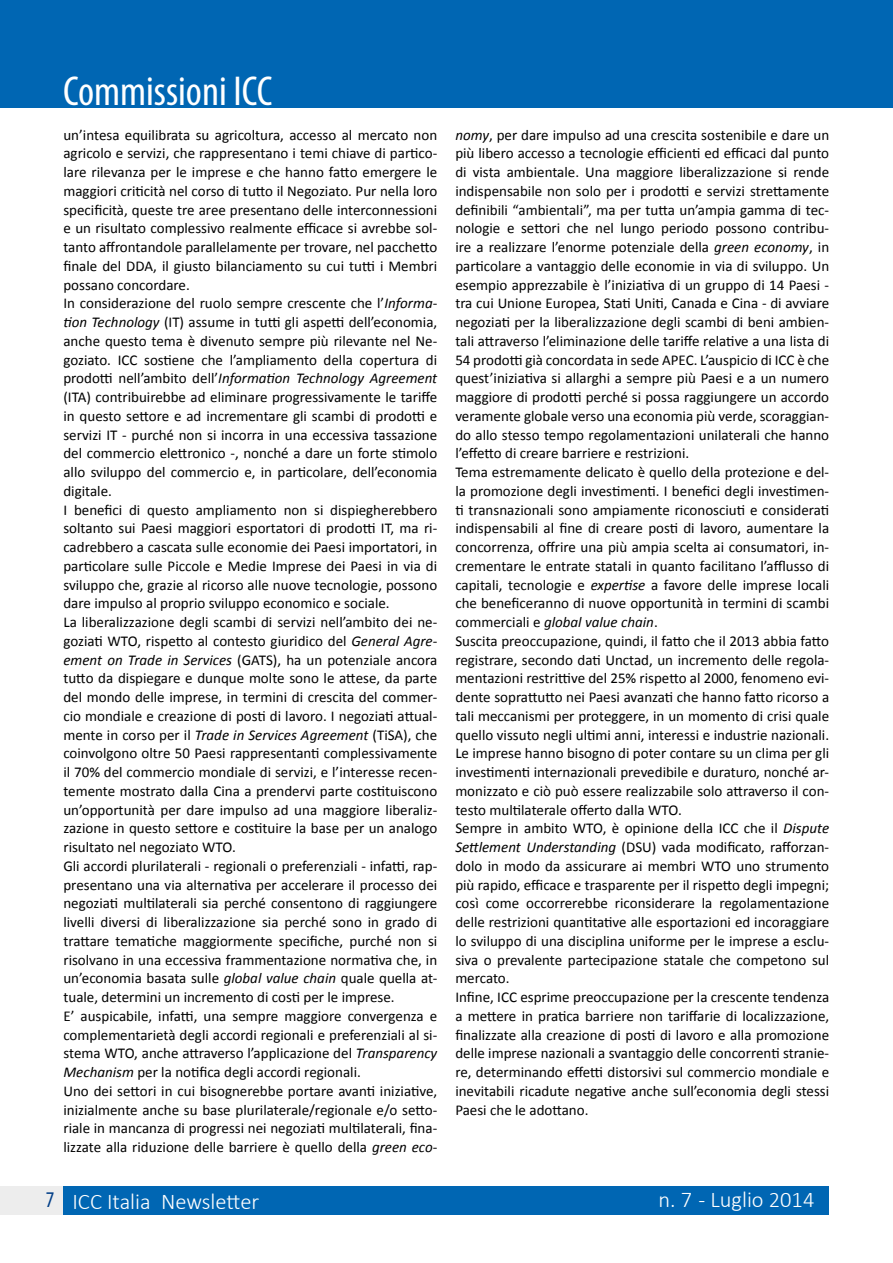
<style>
.page{position:relative;width:893px;height:1263px;background:#fff}
.page>*{position:absolute;margin:0;border:0;box-sizing:border-box;transform-origin:0 0}
.t1{font:condensed 42px "Myriad Pro";color:#fff}
.t2{font:300 22.5px "Calibri";color:#fff}
.t3{font:15px/18.8px "Calibri";color:#000}
.s1{font-style:italic}
.s2{font-family:"Myriad Pro";font-weight:400;font-stretch:condensed;color:#023f88}
</style>
<div class="page">
<div style="left:0;top:1187px;width:64px;height:28px;background:#ededed"></div>
<div style="left:64px;top:1187px;width:765px;height:28px;background:#0066b3"></div>
<div style="left:0;top:0;width:893px;height:107px;background:#0066b3"></div>
<h1 class="t1" style="left:63px;top:65px;width:211px">Commissioni ICC</h1>
<p class="t3" style="left:63px;top:125px;width:375px">un’intesa equilibrata su agricoltura, accesso al mercato non agricolo e servizi, che rappresentano i temi chiave di partico&shy;lare rilevanza per le imprese e che hanno fatto emergere le maggiori criticità nel corso di tutto il Negoziato. Pur nella loro specificità, queste tre aree presentano delle interconnessioni e un risultato complessivo realmente efficace si avrebbe sol&shy;tanto affrontandole parallelamente per trovare, nel pacchetto finale del DDA, il giusto bilanciamento su cui tutti i Membri possano concordare.<br>In considerazione del ruolo sempre crescente che l’<span class="s1">Informa&shy;tion Technology</span> (IT) assume in tutti gli aspetti dell’economia, anche questo tema è divenuto sempre più rilevante nel Ne&shy;goziato. ICC sostiene che l’ampliamento della copertura di prodotti nell’ambito dell’<span class="s1">Information Technology Agreement </span>(ITA) contribuirebbe ad eliminare progressivamente le tariffe in questo settore e ad incrementare gli scambi di prodotti e servizi IT - purché non si incorra in una eccessiva tassazione del commercio elettronico -, nonché a dare un forte stimolo allo sviluppo del commercio e, in particolare, dell’economia digitale.<br>I benefici di questo ampliamento non si dispiegherebbero soltanto sui Paesi maggiori esportatori di prodotti IT, ma ri&shy;cadrebbero a cascata sulle economie dei Paesi importatori, in particolare sulle Piccole e Medie Imprese dei Paesi in via di sviluppo che, grazie al ricorso alle nuove tecnologie, possono dare impulso al proprio sviluppo economico e sociale.<br>La liberalizzazione degli scambi di servizi nell’ambito dei ne&shy;goziati WTO, rispetto al contesto giuridico del <span class="s1">General Agre&shy;ement on Trade in Services</span> (GATS), ha un potenziale ancora tutto da dispiegare e dunque molte sono le attese, da parte del mondo delle imprese, in termini di crescita del commer&shy;cio mondiale e creazione di posti di lavoro. I negoziati attual&shy;mente in corso per il <span class="s1">Trade in Services Agreement</span> (TiSA), che coinvolgono oltre 50 Paesi rappresentanti complessivamente il 70% del commercio mondiale di servizi, e l’interesse recen&shy;temente mostrato dalla Cina a prendervi parte costituiscono un’opportunità per dare impulso ad una maggiore liberaliz&shy;zazione in questo settore e costituire la base per un analogo risultato nel negoziato WTO.<br>Gli accordi plurilaterali - regionali o preferenziali - infatti, rap&shy;presentano una via alternativa per accelerare il processo dei negoziati multilaterali sia perché consentono di raggiungere livelli diversi di liberalizzazione sia perché sono in grado di trattare tematiche maggiormente specifiche, purché non si risolvano in una eccessiva frammentazione normativa che, in un’economia basata sulle <span class="s1">global value chain</span> quale quella at&shy;tuale, determini un incremento di costi per le imprese.<br>E’ auspicabile, infatti, una sempre maggiore convergenza e complementarietà degli accordi regionali e preferenziali al si&shy;stema WTO, anche attraverso l’applicazione del <span class="s1">Transparency Mechanism</span> per la notifica degli accordi regionali.<br>Uno dei settori in cui bisognerebbe portare avanti iniziative, inizialmente anche su base plurilaterale/regionale e/o setto&shy;riale in mancanza di progressi nei negoziati multilaterali, fina&shy;lizzate alla riduzione delle barriere è quello della <span class="s1">green eco-</span></p>
<p class="t3" style="left:455px;top:125px;width:375px"><span class="s1">nomy</span>, per dare impulso ad una crescita sostenibile e dare un più libero accesso a tecnologie efficienti ed efficaci dal punto di vista ambientale. Una maggiore liberalizzazione si rende indispensabile non solo per i prodotti e servizi strettamente definibili “ambientali”, ma per tutta un’ampia gamma di tec&shy;nologie e settori che nel lungo periodo possono contribu&shy;ire a realizzare l’enorme potenziale della <span class="s1">green economy</span>, in particolare a vantaggio delle economie in via di sviluppo. Un esempio apprezzabile è l’iniziativa di un gruppo di 14 Paesi - tra cui Unione Europea, Stati Uniti, Canada e Cina - di avviare negoziati per la liberalizzazione degli scambi di beni ambien&shy;tali attraverso l’eliminazione delle tariffe relative a una lista di 54 prodotti già concordata in sede APEC. L’auspicio di ICC è che quest’iniziativa si allarghi a sempre più Paesi e a un numero maggiore di prodotti perché si possa raggiungere un accordo veramente globale verso una economia più verde, scoraggian&shy;do allo stesso tempo regolamentazioni unilaterali che hanno l’effetto di creare barriere e restrizioni.<br>Tema estremamente delicato è quello della protezione e del&shy;la promozione degli investimenti. I benefici degli investimen&shy;ti transnazionali sono ampiamente riconosciuti e considerati indispensabili al fine di creare posti di lavoro, aumentare la concorrenza, offrire una più ampia scelta ai consumatori, in&shy;crementare le entrate statali in quanto facilitano l’afflusso di capitali, tecnologie e <span class="s1">expertise</span> a favore delle imprese locali che beneficeranno di nuove opportunità in termini di scambi commerciali e <span class="s1">global value chain</span>.<br>Suscita preoccupazione, quindi, il fatto che il 2013 abbia fatto registrare, secondo dati Unctad, un incremento delle regola&shy;mentazioni restrittive del 25% rispetto al 2000, fenomeno evi&shy;dente soprattutto nei Paesi avanzati che hanno fatto ricorso a tali meccanismi per proteggere, in un momento di crisi quale quello vissuto negli ultimi anni, interessi e industrie nazionali.<br>Le imprese hanno bisogno di poter contare su un clima per gli investimenti internazionali prevedibile e duraturo, nonché ar&shy;monizzato e ciò può essere realizzabile solo attraverso il con&shy;testo multilaterale offerto dalla WTO.<br>Sempre in ambito WTO, è opinione della ICC che il <span class="s1">Dispute Settlement Understanding</span> (DSU) vada modificato, rafforzan&shy;dolo in modo da assicurare ai membri WTO uno strumento più rapido, efficace e trasparente per il rispetto degli impegni; così come occorrerebbe riconsiderare la regolamentazione delle restrizioni quantitative alle esportazioni ed incoraggiare lo sviluppo di una disciplina uniforme per le imprese a esclu&shy;siva o prevalente partecipazione statale che competono sul mercato.<br>Infine, ICC esprime preoccupazione per la crescente tendenza a mettere in pratica barriere non tariffarie di localizzazione, finalizzate alla creazione di posti di lavoro e alla promozione delle imprese nazionali a svantaggio delle concorrenti stranie&shy;re, determinando effetti distorsivi sul commercio mondiale e inevitabili ricadute negative anche sull’economia degli stessi Paesi che le adottano.</p>
<h2 class="t2" style="left:46px;top:1187px;width:215px"><span class="s2">7</span> ICC Italia Newsletter</h2>
<h2 class="t2" style="left:659px;top:1186px;width:157px">n. 7 - Luglio 2014</h2>
</div>
